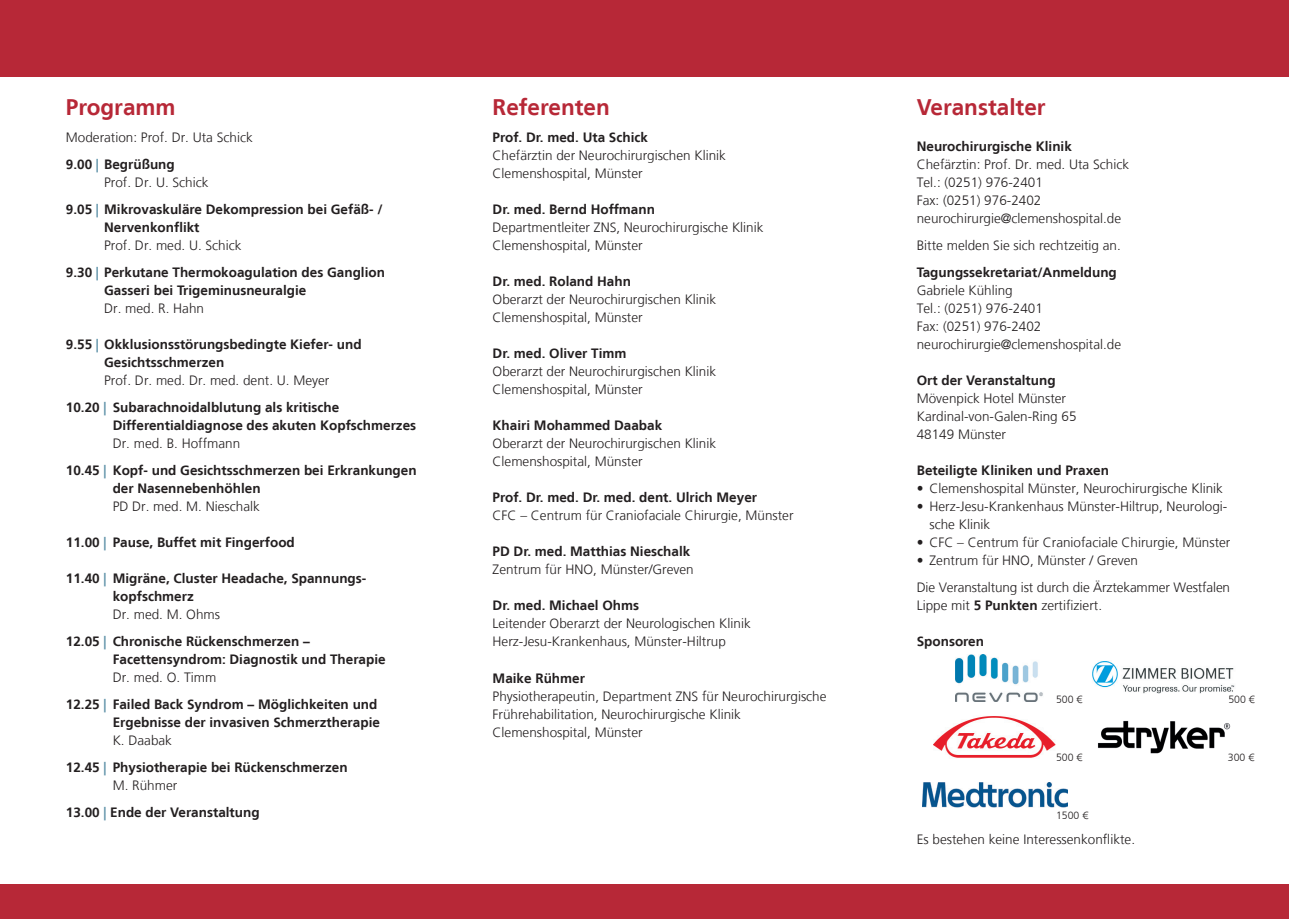
<style>
.page{position:relative;width:1289px;height:919px;background:#fff}
.page>*{position:absolute;margin:0;border:0;box-sizing:border-box;transform-origin:0 0}
.t1{font:700 22.5px "Frutiger LT";color:#b72837}
.t2{font:300 13.5px/18px "Frutiger LT";color:#231f20}
.t3{font:700 13.5px "Frutiger LT";color:#231f20}
.t4{font:300 10.5px "Frutiger LT";color:#231f20}
.s1{color:#5d91a7}
.s2{font-weight:700}
</style>
<div class="page">
<div style="left:0;top:0;width:1288px;height:77px;background:#b72837"></div>
<div style="left:0;top:884px;width:1288px;height:34px;background:#b72837"></div>
<img style="left:955px;top:654px;width:88px;height:47px">
<img style="left:1092px;top:661px;width:143px;height:32px">
<img style="left:933px;top:716px;width:123px;height:42px">
<img style="left:1098px;top:720px;width:132px;height:33px">
<img style="left:922px;top:782px;width:145px;height:25px">
<p class="t1" style="left:66px;top:94px;width:111px">Programm</p>
<p class="t2" style="left:66px;top:128px;width:188px">Moderation: Prof. Dr. Uta Schick</p>
<p class="t3" style="left:66px;top:156px;width:110px">9.00 <span class="s1">|</span> Begrüßung</p>
<p class="t2" style="left:104px;top:173px;width:106px">Prof. Dr. U. Schick</p>
<p class="t3" style="left:66px;top:201px;width:318px">9.05 <span class="s1">|</span> Mikrovaskuläre Dekompression bei Gefäß- /</p>
<p class="t3" style="left:104px;top:219px;width:97px">Nervenkonflikt</p>
<p class="t2" style="left:104px;top:236px;width:139px">Prof. Dr. med. U. Schick</p>
<p class="t3" style="left:66px;top:264px;width:320px">9.30 <span class="s1">|</span> Perkutane Thermokoagulation des Ganglion</p>
<p class="t3" style="left:104px;top:282px;width:204px">Gasseri bei Trigeminusneuralgie</p>
<p class="t2" style="left:104px;top:299px;width:101px">Dr. med. R. Hahn</p>
<p class="t3" style="left:66px;top:336px;width:297px">9.55 <span class="s1">|</span> Okklusionsstörungsbedingte Kiefer- und</p>
<p class="t3" style="left:104px;top:354px;width:121px">Gesichtsschmerzen</p>
<p class="t2" style="left:104px;top:371px;width:227px">Prof. Dr. med. Dr. med. dent. U. Meyer</p>
<p class="t3" style="left:66px;top:399px;width:275px">10.20 <span class="s1">|</span> Subarachnoidalblutung als kritische</p>
<p class="t3" style="left:113px;top:417px;width:305px">Differentialdiagnose des akuten Kopfschmerzes</p>
<p class="t2" style="left:113px;top:434px;width:129px">Dr. med. B. Hoffmann</p>
<p class="t3" style="left:66px;top:462px;width:352px">10.45 <span class="s1">|</span> Kopf- und Gesichtsschmerzen bei Erkrankungen</p>
<p class="t3" style="left:113px;top:480px;width:149px">der Nasennebenhöhlen</p>
<p class="t2" style="left:113px;top:497px;width:149px">PD Dr. med. M. Nieschalk</p>
<p class="t3" style="left:66px;top:534px;width:230px">11.00 <span class="s1">|</span> Pause, Buffet mit Fingerfood</p>
<p class="t3" style="left:66px;top:570px;width:302px">11.40 <span class="s1">|</span> Migräne, Cluster Headache, Spannungs-</p>
<p class="t3" style="left:113px;top:588px;width:83px">kopfschmerz</p>
<p class="t2" style="left:113px;top:605px;width:109px">Dr. med. M. Ohms</p>
<p class="t3" style="left:66px;top:633px;width:245px">12.05 <span class="s1">|</span> Chronische Rückenschmerzen –</p>
<p class="t3" style="left:113px;top:651px;width:274px">Facettensyndrom: Diagnostik und Therapie</p>
<p class="t2" style="left:113px;top:668px;width:105px">Dr. med. O. Timm</p>
<p class="t3" style="left:66px;top:696px;width:313px">12.25 <span class="s1">|</span> Failed Back Syndrom – Möglichkeiten und</p>
<p class="t3" style="left:113px;top:714px;width:269px">Ergebnisse der invasiven Schmerztherapie</p>
<p class="t2" style="left:113px;top:731px;width:61px">K. Daabak</p>
<p class="t3" style="left:66px;top:759px;width:283px">12.45 <span class="s1">|</span> Physiotherapie bei Rückenschmerzen</p>
<p class="t2" style="left:113px;top:776px;width:66px">M. Rühmer</p>
<p class="t3" style="left:66px;top:804px;width:195px">13.00 <span class="s1">|</span> Ende der Veranstaltung</p>
<p class="t1" style="left:492px;top:94px;width:119px">Referenten</p>
<p class="t3" style="left:492px;top:129px;width:157px">Prof. Dr. med. Uta Schick</p>
<p class="t2" style="left:492px;top:147px;width:235px">Chefärztin der Neurochirurgischen Klinik</p>
<p class="t2" style="left:492px;top:165px;width:152px">Clemenshospital, Münster</p>
<p class="t3" style="left:492px;top:201px;width:164px">Dr. med. Bernd Hoffmann</p>
<p class="t2" style="left:492px;top:219px;width:272px">Departmentleiter ZNS, Neurochirurgische Klinik</p>
<p class="t2" style="left:492px;top:237px;width:152px">Clemenshospital, Münster</p>
<p class="t3" style="left:492px;top:273px;width:140px">Dr. med. Roland Hahn</p>
<p class="t2" style="left:492px;top:291px;width:225px">Oberarzt der Neurochirurgischen Klinik</p>
<p class="t2" style="left:492px;top:309px;width:152px">Clemenshospital, Münster</p>
<p class="t3" style="left:492px;top:345px;width:135px">Dr. med. Oliver Timm</p>
<p class="t2" style="left:492px;top:363px;width:225px">Oberarzt der Neurochirurgischen Klinik</p>
<p class="t2" style="left:492px;top:381px;width:152px">Clemenshospital, Münster</p>
<p class="t3" style="left:492px;top:417px;width:171px">Khairi Mohammed Daabak</p>
<p class="t2" style="left:492px;top:435px;width:225px">Oberarzt der Neurochirurgischen Klinik</p>
<p class="t2" style="left:492px;top:453px;width:152px">Clemenshospital, Münster</p>
<p class="t3" style="left:492px;top:489px;width:266px">Prof. Dr. med. Dr. med. dent. Ulrich Meyer</p>
<p class="t2" style="left:492px;top:507px;width:302px">CFC – Centrum für Craniofaciale Chirurgie, Münster</p>
<p class="t3" style="left:492px;top:543px;width:199px">PD Dr. med. Matthias Nieschalk</p>
<p class="t2" style="left:492px;top:561px;width:203px">Zentrum für HNO, Münster/Greven</p>
<p class="t3" style="left:492px;top:597px;width:148px">Dr. med. Michael Ohms</p>
<p class="t2" style="left:492px;top:615px;width:260px">Leitender Oberarzt der Neurologischen Klinik</p>
<p class="t2" style="left:492px;top:633px;width:235px">Herz-Jesu-Krankenhaus, Münster-Hiltrup</p>
<p class="t3" style="left:492px;top:669px;width:94px">Maike Rühmer</p>
<p class="t2" style="left:492px;top:687px;width:335px">Physiotherapeutin, Department ZNS für Neurochirurgische<br>Frührehabilitation, Neurochirurgische Klinik</p>
<p class="t2" style="left:492px;top:723px;width:152px">Clemenshospital, Münster</p>
<p class="t1" style="left:916px;top:94px;width:130px">Veranstalter</p>
<p class="t3" style="left:916px;top:138px;width:157px">Neurochirurgische Klinik</p>
<p class="t2" style="left:916px;top:155px;width:214px">Chefärztin: Prof. Dr. med. Uta Schick</p>
<p class="t2" style="left:916px;top:173px;width:128px">Tel.: (0251) 976-2401</p>
<p class="t2" style="left:916px;top:191px;width:126px">Fax: (0251) 976-2402</p>
<p class="t2" style="left:916px;top:209px;width:206px">neurochirurgie@clemenshospital.de</p>
<p class="t2" style="left:916px;top:236px;width:205px">Bitte melden Sie sich rechtzeitig an.</p>
<p class="t3" style="left:916px;top:264px;width:202px">Tagungssekretariat/Anmeldung</p>
<p class="t2" style="left:916px;top:281px;width:98px">Gabriele Kühling</p>
<p class="t2" style="left:916px;top:299px;width:128px">Tel.: (0251) 976-2401</p>
<p class="t2" style="left:916px;top:317px;width:126px">Fax: (0251) 976-2402</p>
<p class="t2" style="left:916px;top:335px;width:206px">neurochirurgie@clemenshospital.de</p>
<p class="t3" style="left:916px;top:372px;width:140px">Ort der Veranstaltung</p>
<p class="t2" style="left:916px;top:389px;width:151px">Mövenpick Hotel Münster</p>
<p class="t2" style="left:916px;top:407px;width:161px">Kardinal-von-Galen-Ring 65</p>
<p class="t2" style="left:916px;top:425px;width:91px">48149 Münster</p>
<p class="t3" style="left:916px;top:462px;width:194px">Beteiligte Kliniken und Praxen</p>
<p class="t2" style="left:916px;top:479px;width:308px">• Clemenshospital Münster, Neurochirurgische Klinik</p>
<p class="t2" style="left:929px;top:497px;width:299px;text-indent:-13px">• Herz-Jesu-Krankenhaus Münster-Hiltrup, Neurologi&shy;sche Klinik</p>
<p class="t2" style="left:916px;top:533px;width:315px">• CFC – Centrum für Craniofaciale Chirurgie, Münster</p>
<p class="t2" style="left:916px;top:551px;width:223px">• Zentrum für HNO, Münster / Greven</p>
<p class="t2" style="left:916px;top:578px;width:315px">Die Veranstaltung ist durch die Ärztekammer Westfalen<br>Lippe mit <span class="s2">5 Punkten</span> zertifiziert.</p>
<p class="t3" style="left:916px;top:633px;width:69px">Sponsoren</p>
<p class="t4" style="left:1056px;top:693px;width:28px">500 €</p>
<p class="t4" style="left:1228px;top:693px;width:28px">500 €</p>
<p class="t4" style="left:1056px;top:751px;width:28px">500 €</p>
<p class="t4" style="left:1056px;top:809px;width:34px">1500 €</p>
<p class="t2" style="left:916px;top:830px;width:220px">Es bestehen keine Interessenkonflikte.</p>
<p class="t4" style="left:1227px;top:751px;width:28px">300 €</p>
</div>
